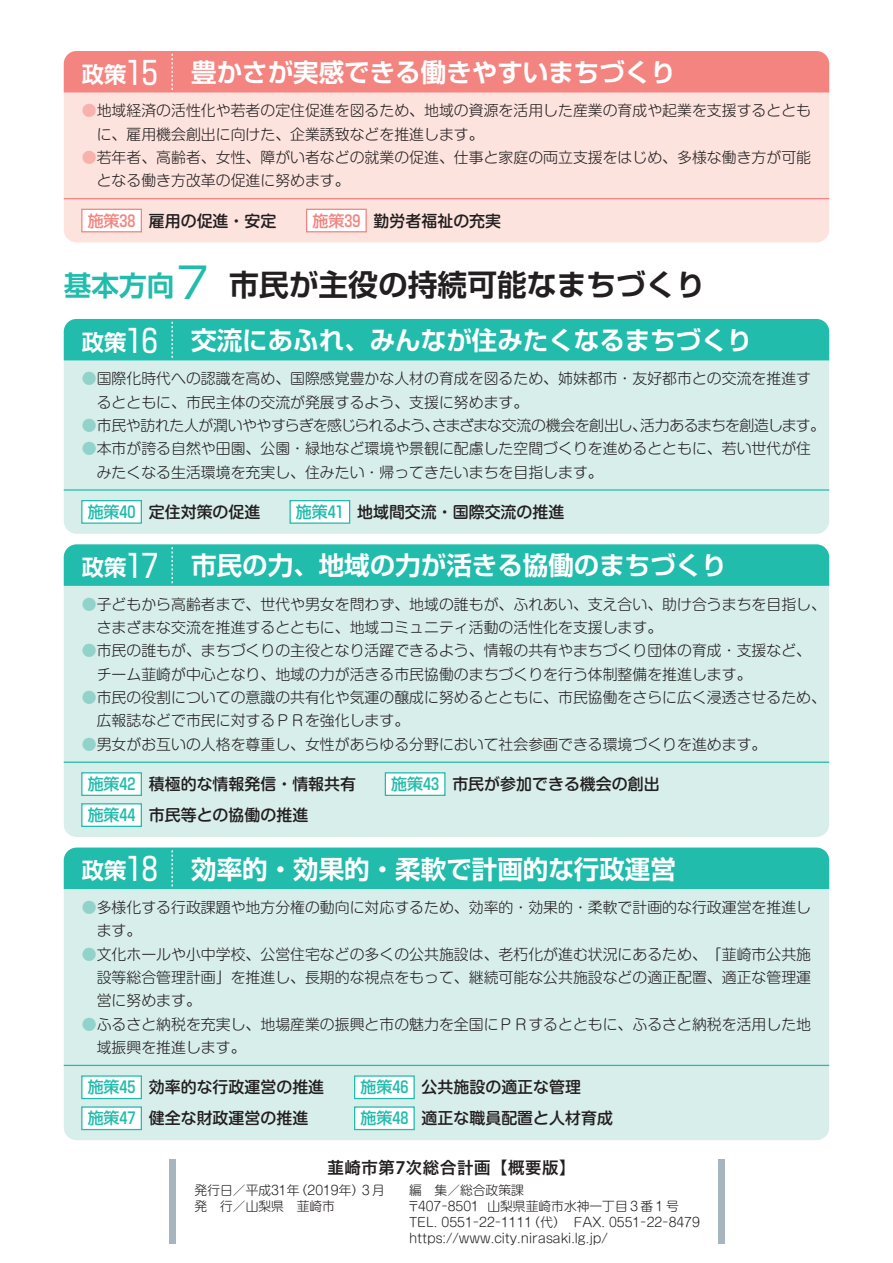
<style>
.page{position:relative;width:893px;height:1263px;background:#fff}
.page>*{position:absolute;margin:0;border:0;box-sizing:border-box;transform-origin:0 0}
.t1{font:700 29.7px "Shin Go Pr 6 De";color:#231f20}
.t2{font:700 25.5px "Shin Go Pr 6 De";color:#fff}
.t3{font:700 22.35px "Shin Go Pr 6 De";color:#fff}
.t4{font:16.95px "Hiragino UD Sans Std N W6";color:#231f20}
.t5{font:500 15.9px/31px "Shin M Go Pro";color:#231f20}
.t6{font:300 14.85px/23.4px "Shin M Go Pro";color:#231f20}
.t7{font:300 14.85px "Shin M Go Pro";letter-spacing:-.03em;color:#231f20}
.t8{font:300 12.75px/15.9px "Shin M Go Pro";color:#231f20}
.s1{font-family:"Shin Go Pr 6";font-weight:400;font-size:31.95px}
.s2{color:#f9b2ab}
.s3{font-family:"Shin Go Pr 6";color:#f38480}
.s4{font-size:27.6px;color:#22bcac}
.s5{font-family:"Shin Go Pr 6";font-weight:400;font-size:42.45px;color:#22bcac}
.s6{color:#91d3cb}
.s7{font-family:"Shin Go Pr 6";color:#22bcac}
</style>
<div class="page">
<div style="left:64px;top:51px;width:765px;height:191px;background:#fde3de;border-radius:13px"></div>
<hr style="left:64px;top:198px;width:765px;height:1px;background:#f38480">
<div style="left:82px;top:209px;width:59px;height:23px;background:#fff"></div>
<div style="left:81px;top:209px;width:61px;height:23px;border:1px solid #f38480"></div>
<div style="left:307px;top:209px;width:59px;height:23px;background:#fff"></div>
<div style="left:306px;top:209px;width:61px;height:23px;border:1px solid #f38480"></div>
<div style="left:64px;top:319px;width:765px;height:215px;background:#d8eeeb;border-radius:13px"></div>
<hr style="left:64px;top:489px;width:765px;height:2px;background:#22bcac">
<div style="left:82px;top:501px;width:59px;height:22px;background:#fff"></div>
<div style="left:81px;top:500px;width:61px;height:24px;border:1px solid #22bcac"></div>
<div style="left:290px;top:501px;width:60px;height:22px;background:#fff"></div>
<div style="left:289px;top:500px;width:61px;height:24px;border:1px solid #22bcac"></div>
<div style="left:64px;top:544px;width:765px;height:293px;background:#d8eeeb;border-radius:13px"></div>
<hr style="left:64px;top:761px;width:765px;height:2px;background:#22bcac">
<div style="left:82px;top:773px;width:59px;height:22px;background:#fff"></div>
<div style="left:81px;top:772px;width:61px;height:24px;border:1px solid #22bcac"></div>
<div style="left:82px;top:804px;width:59px;height:22px;background:#fff"></div>
<div style="left:81px;top:803px;width:61px;height:24px;border:1px solid #22bcac"></div>
<div style="left:385px;top:773px;width:60px;height:22px;background:#fff"></div>
<div style="left:385px;top:772px;width:60px;height:24px;border:1px solid #22bcac"></div>
<div style="left:64px;top:848px;width:765px;height:292px;background:#d8eeeb;border-radius:13px"></div>
<hr style="left:64px;top:1065px;width:765px;height:1px;background:#22bcac">
<div style="left:82px;top:1076px;width:59px;height:22px;background:#fff"></div>
<div style="left:81px;top:1075px;width:61px;height:24px;border:1px solid #22bcac"></div>
<div style="left:355px;top:1076px;width:59px;height:22px;background:#fff"></div>
<div style="left:354px;top:1075px;width:61px;height:24px;border:1px solid #22bcac"></div>
<div style="left:82px;top:1107px;width:59px;height:22px;background:#fff"></div>
<div style="left:81px;top:1106px;width:61px;height:24px;border:1px solid #22bcac"></div>
<div style="left:355px;top:1107px;width:59px;height:22px;background:#fff"></div>
<div style="left:354px;top:1106px;width:61px;height:24px;border:1px solid #22bcac"></div>
<div style="left:169px;top:1159px;width:6px;height:84px;background:#a7b6be"></div>
<div style="left:718px;top:1159px;width:7px;height:84px;background:#a7b6be"></div>
<div style="left:64px;top:51px;width:765px;height:41px;background:#f38480"></div>
<div style="left:64px;top:319px;width:765px;height:41px;background:#22bcac"></div>
<div style="left:64px;top:544px;width:765px;height:42px;background:#22bcac"></div>
<div style="left:64px;top:848px;width:765px;height:41px;background:#22bcac"></div>
<h3 class="t3" style="left:82px;top:56px;width:77px">政策<span class="s1">15</span></h3>
<h2 class="t2" style="left:191px;top:51px;width:486px">豊かさが実感できる働きやすいまちづくり</h2>
<p class="t6" style="left:97px;top:97px;width:716px;text-indent:-15px"><span class="s2">●</span>地域経済の活性化や若者の定住促進を図るため、地域の資源を活用した産業の育成や起業を支援するとともに、雇用機会創出に向けた、企業誘致などを推進します。</p>
<p class="t6" style="left:97px;top:144px;width:716px;text-indent:-15px"><span class="s2">●</span>若年者、高齢者、女性、障がい者などの就業の促進、仕事と家庭の両立支援をはじめ、多様な働き方が可能となる働き方改革の促進に努めます。</p>
<p class="t5" style="left:88px;top:203px;width:190px"><span class="s3">施策38</span> 雇用の促進・安定</p>
<p class="t5" style="left:312px;top:203px;width:190px"><span class="s3">施策39</span> 勤労者福祉の充実</p>
<h1 class="t1" style="left:64px;top:260px;width:643px"><span class="s4">基本方向</span><span class="s5">7</span> 市民が主役の持続可能なまちづくり</h1>
<h3 class="t3" style="left:82px;top:324px;width:77px">政策<span class="s1">16</span></h3>
<h2 class="t2" style="left:191px;top:319px;width:563px">交流にあふれ、みんなが住みたくなるまちづくり</h2>
<p class="t6" style="left:97px;top:365px;width:716px;text-indent:-15px"><span class="s6">●</span>国際化時代への認識を高め、国際感覚豊かな人材の育成を図るため、姉妹都市・友好都市との交流を推進するとともに、市民主体の交流が発展するよう、支援に努めます。</p>
<p class="t7" style="left:82px;top:413px;width:745px"><span class="s6">●</span>市民や訪れた人が潤いややすらぎを感じられるよう、さまざまな交流の機会を創出し、活力あるまちを創造します。</p>
<p class="t6" style="left:97px;top:435px;width:716px;text-indent:-15px"><span class="s6">●</span>本市が誇る自然や田園、公園・緑地など環境や景観に配慮した空間づくりを進めるとともに、若い世代が住みたくなる生活環境を充実し、住みたい・帰ってきたいまちを目指します。</p>
<p class="t5" style="left:88px;top:495px;width:174px"><span class="s7">施策40</span> 定住対策の促進</p>
<p class="t5" style="left:296px;top:495px;width:270px"><span class="s7">施策41</span> 地域間交流・国際交流の推進</p>
<h2 class="t2" style="left:191px;top:545px;width:537px">市民の力、地域の力が活きる協働のまちづくり</h2>
<p class="t6" style="left:97px;top:590px;width:731px;text-indent:-15px"><span class="s6">●</span>子どもから高齢者まで、世代や男女を問わず、地域の誰もが、ふれあい、支え合い、助け合うまちを目指し、さまざまな交流を推進するとともに、地域コミュニティ活動の活性化を支援します。</p>
<p class="t6" style="left:97px;top:637px;width:716px;text-indent:-15px"><span class="s6">●</span>市民の誰もが、まちづくりの主役となり活躍できるよう、情報の共有やまちづくり団体の育成・支援など、チーム韮崎が中心となり、地域の力が活きる市民協働のまちづくりを行う体制整備を推進します。</p>
<p class="t6" style="left:97px;top:684px;width:731px;text-indent:-15px"><span class="s6">●</span>市民の役割についての意識の共有化や気運の醸成に努めるとともに、市民協働をさらに広く浸透させるため、広報誌などで市民に対するＰＲを強化します。</p>
<p class="t6" style="left:82px;top:731px;width:686px"><span class="s6">●</span>男女がお互いの人格を尊重し、女性があらゆる分野において社会参画できる環境づくりを進めます。</p>
<p class="t5" style="left:88px;top:767px;width:270px"><span class="s7">施策42</span> 積極的な情報発信・情報共有<span class="s7">施策44</span> 市民等との協働の推進</p>
<p class="t5" style="left:391px;top:767px;width:270px"><span class="s7">施策43</span> 市民が参加できる機会の創出</p>
<h2 class="t2" style="left:191px;top:848px;width:486px">効率的・効果的・柔軟で計画的な行政運営</h2>
<p class="t6" style="left:97px;top:894px;width:716px;text-indent:-15px"><span class="s6">●</span>多様化する行政課題や地方分権の動向に対応するため、効率的・効果的・柔軟で計画的な行政運営を推進します。</p>
<p class="t6" style="left:97px;top:940px;width:716px;text-align:justify;text-indent:-15px"><span class="s6">●</span>文化ホールや小中学校、公営住宅などの多くの公共施設は、老朽化が進む状況にあるため、「韮崎市公共施設等総合管理計画」を推進し、長期的な視点をもって、継続可能な公共施設などの適正配置、適正な管理運営に努めます。</p>
<p class="t6" style="left:97px;top:1011px;width:716px;text-indent:-15px"><span class="s6">●</span>ふるさと納税を充実し、地場産業の振興と市の魅力を全国にＰＲするとともに、ふるさと納税を活用した地域振興を推進します。</p>
<p class="t5" style="left:88px;top:1070px;width:238px"><span class="s7">施策45</span> 効率的な行政運営の推進</p>
<p class="t5" style="left:360px;top:1070px;width:222px"><span class="s7">施策46</span> 公共施設の適正な管理</p>
<p class="t5" style="left:88px;top:1101px;width:222px"><span class="s7">施策47</span> 健全な財政運営の推進</p>
<p class="t5" style="left:360px;top:1101px;width:254px"><span class="s7">施策48</span> 適正な職員配置と人材育成</p>
<h3 class="t3" style="left:82px;top:549px;width:77px">政策<span class="s1">17</span></h3>
<h3 class="t3" style="left:82px;top:852px;width:77px">政策<span class="s1">18</span></h3>
<p class="t4" style="left:327px;top:1155px;width:250px">韮崎市第7次総合計画【概要版】</p>
<p class="t8" style="left:195px;top:1180px;width:192px">発行日／平成31年（2019年）３月発　行／山梨県　韮崎市</p>
<p class="t8" style="left:407px;top:1180px;width:294px">編　集／総合政策課<br>〒407－8501 山梨県韮崎市水神一丁目３番１号<br>TEL. 0551－22－1111（代）　FAX. 0551－22－8479 https://www.city.nirasaki.lg.jp/</p>
</div>
